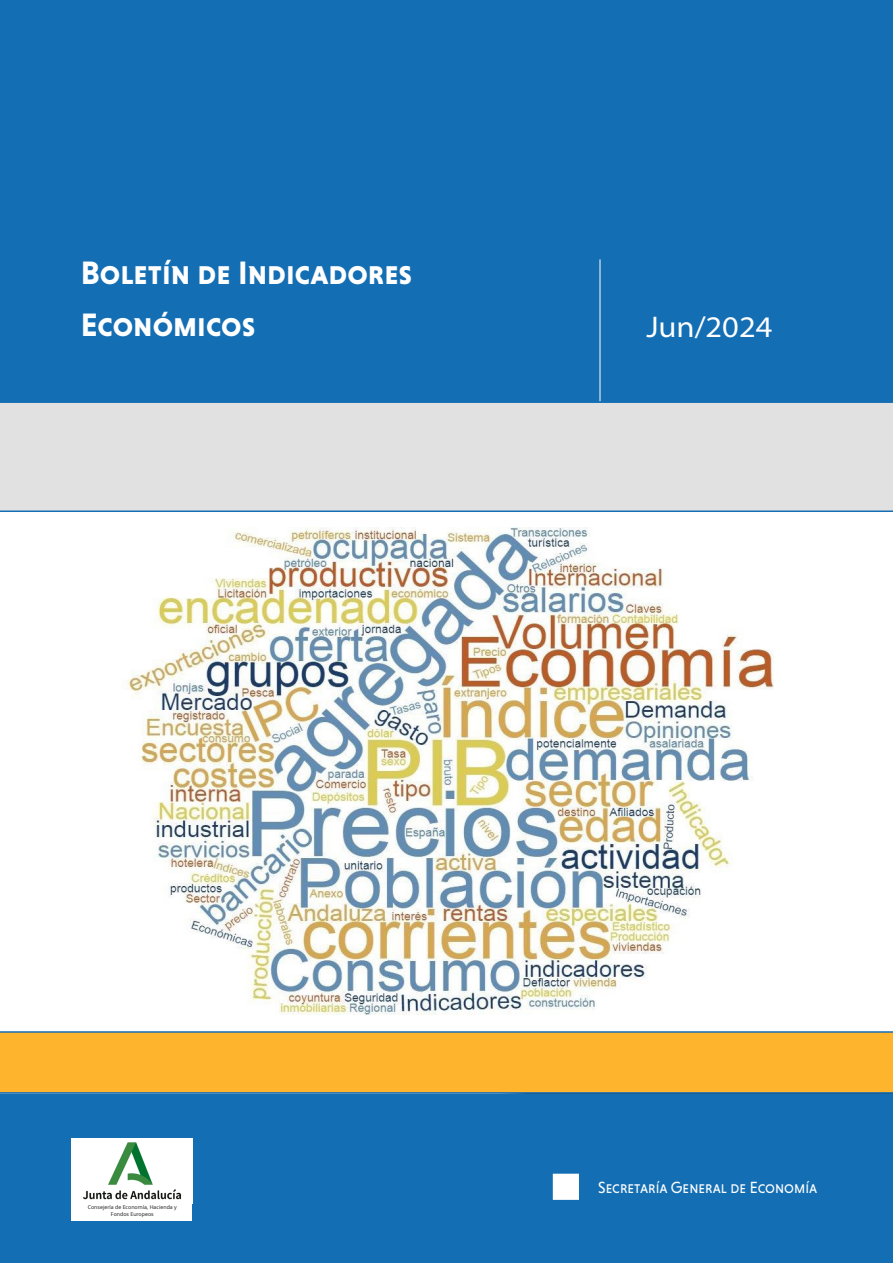
<style>
.page{position:relative;width:893px;height:1263px;background:#fff}
.page>*{position:absolute;margin:0;border:0;box-sizing:border-box;transform-origin:0 0}
.t1{font:33px "Niveau Grotesk Bold Small Caps";color:#fff}
.t2{font:semi-expanded 30px "Myriad Pro";color:#fff}
.t3{font:16.5px "Niveau Grotesk Regular Small Caps";color:#fff;scale:.95 1}
.t4{font:5.25px "Noto Sans";color:#231f20}
</style>
<div class="page">
<div style="left:0;top:1094px;width:893px;height:169px;background:#146eb4"></div>
<img style="left:71px;top:1138px;width:121px;height:65px">
<div style="left:0;top:0;width:893px;height:401px;background:#146eb4"></div>
<hr style="left:600px;top:259px;width:1px;height:142px;background:#fff">
<div style="left:553px;top:1174px;width:26px;height:26px;background:#fff"></div>
<div style="left:0;top:401px;width:893px;height:111px;background:#e1e1e1"></div>
<div style="left:0;top:1031px;width:893px;height:63px;background:#ffb42e"></div>
<img style="left:127px;top:528px;width:646px;height:486px">
<div style="left:71px;top:1203px;width:121px;height:18px;background:#fff"></div>
<p class="t1" style="left:81px;top:254px;width:333px">Boletín de Indicadores</p>
<p class="t1" style="left:81px;top:306px;width:176px">Económicos</p>
<p class="t2" style="left:646px;top:308px;width:128px">Jun/2024</p>
<p class="t4" style="left:88px;top:1203px;width:91px">Consejería de Economía, Hacienda y</p>
<p class="t4" style="left:111px;top:1210px;width:44px">Fondos Europeos</p>
<p class="t3" style="left:598px;top:1178px;width:232px">Secretaría General de Economía</p>
</div>
